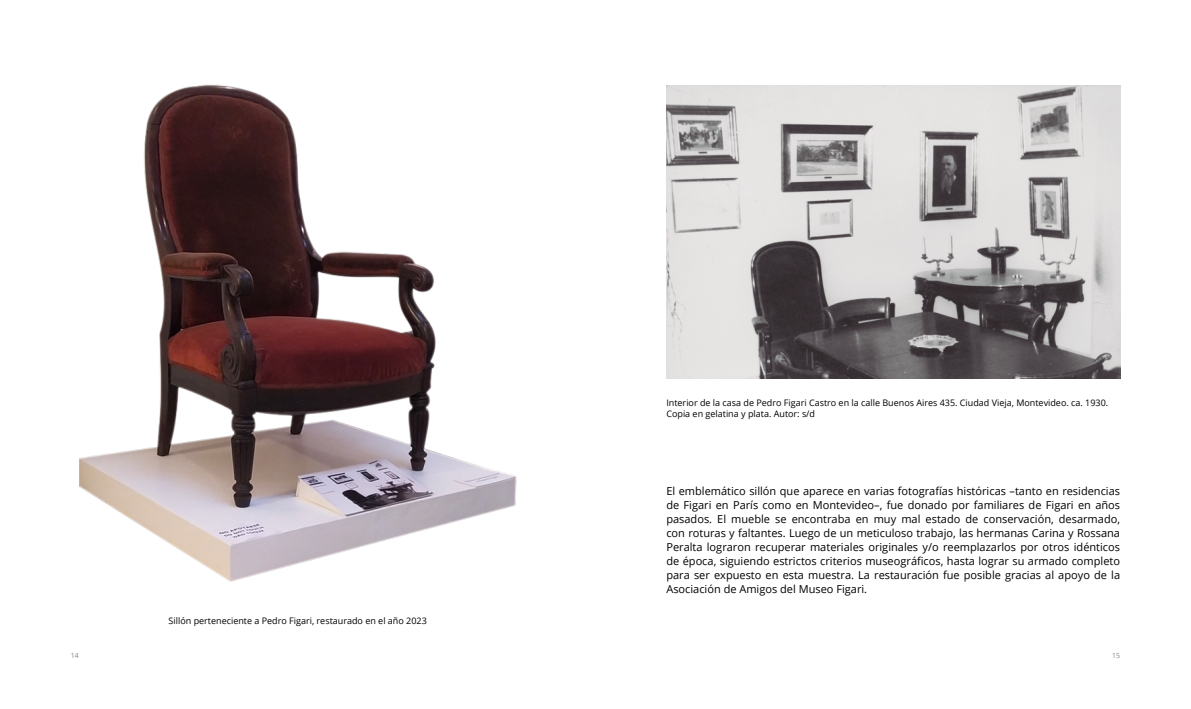
<style>
.page{position:relative;width:1191px;height:709px;background:#fff}
.page>*{position:absolute;margin:0;border:0;box-sizing:border-box;transform-origin:0 0}
.t1{font:11px/14px "Open Sans";color:#000;text-align:justify}
.t2{font:9px/10.8px "Open Sans";color:#000}
.t3{font:7px "Open Sans";color:#878787}
</style>
<div class="page">
<img style="left:79px;top:84px;width:437px;height:498px">
<img style="left:666px;top:85px;width:454px;height:294px">
<p class="t2" style="left:666px;top:397px;width:443px">Interior de la casa de Pedro Figari Castro en la calle Buenos Aires 435. Ciudad Vieja, Montevideo. ca. 1930.<br>Copia en gelatina y plata. Autor: s/d</p>
<p class="t2" style="left:169px;top:615px;width:260px">Sillón perteneciente a Pedro Figari, restaurado en el año 2023</p>
<p class="t1" style="left:666px;top:483px;width:455px">El emblemático sillón que aparece en varias fotografías históricas –tanto en residencias de Figari en París como en Montevideo–, fue donado por familiares de Figari en años pasados. El mueble se encontraba en muy mal estado de conservación, desarmado, con roturas y faltantes. Luego de un meticuloso trabajo, las hermanas Carina y Rossana Peralta lograron recuperar materiales originales y/o reemplazarlos por otros idénticos de época, siguiendo estrictos criterios museográficos, hasta lograr su armado completo para ser expuesto en esta muestra. La restauración fue posible gracias al apoyo de la Asociación de Amigos del Museo Figari.</p>
<p class="t3" style="left:71px;top:650px;width:10px">14</p>
<p class="t3" style="left:1112px;top:650px;width:10px">15</p>
</div>
